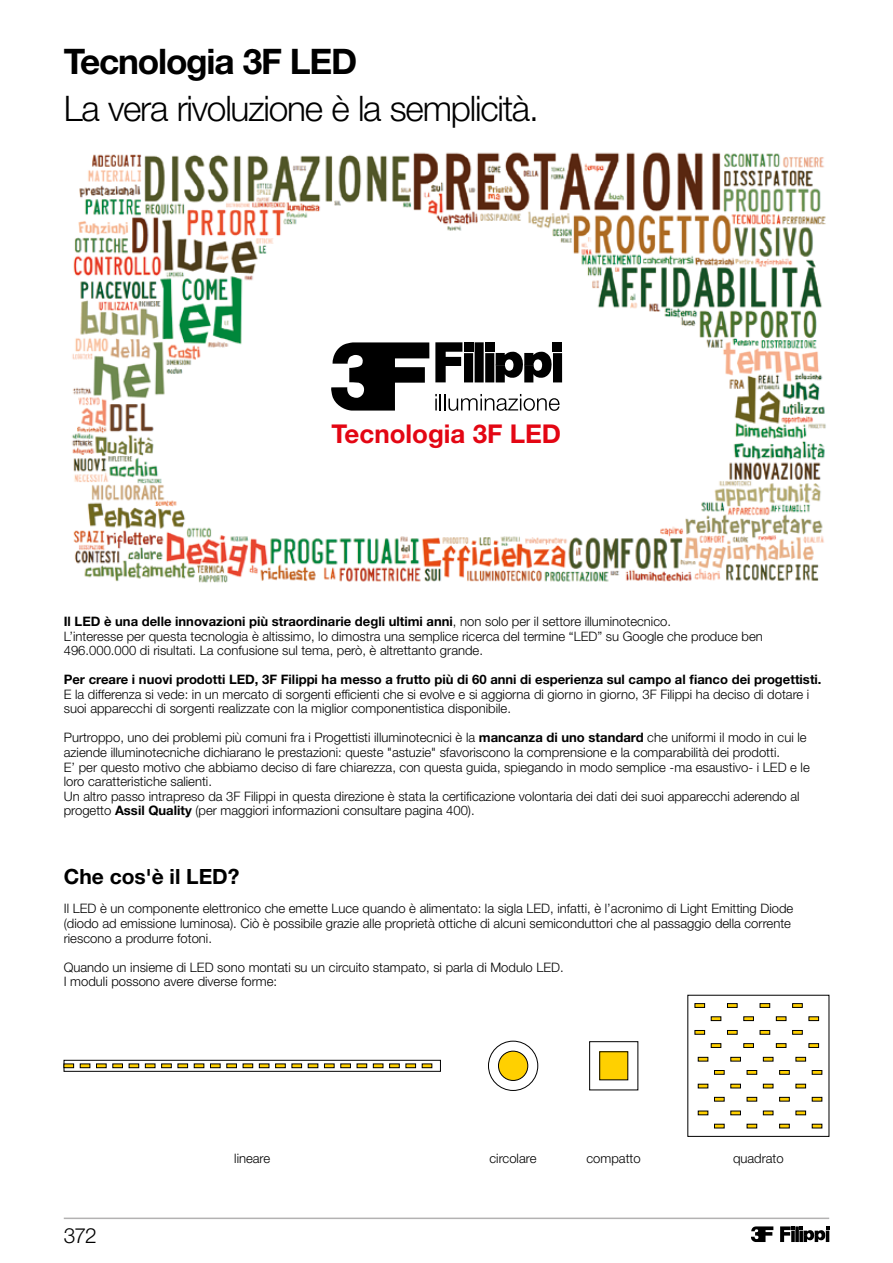
<style>
.page{position:relative;width:893px;height:1263px;background:#fff}
.page>*{position:absolute;margin:0;border:0;box-sizing:border-box;transform-origin:0 0}
.t1{font:300 35.25px "Helvetica Neue LT Std";letter-spacing:-.035em;color:#000}
.t2{font:700 35.25px "Helvetica Neue LT Std";letter-spacing:-.035em;color:#000}
.t3{font:700 25.95px "Helvetica Neue LT Std";color:#e30613}
.t4{font:700 21px "Helvetica Neue LT Std";color:#000}
.t5{font:300 21px "Helvetica Neue LT Std";color:#000}
.t6{font:300 13.05px/14.5px "Helvetica Neue LT Std";color:#000}
.t7{font:700 13.05px "Helvetica Neue LT Std";color:#000}
.s1{font-weight:700}
</style>
<div class="page">
<svg style="left:751px;top:1226px;width:22px;height:16px"></svg>
<svg style="left:780px;top:1226px;width:49px;height:16px"></svg>
<hr style="left:64px;top:1217px;width:765px;height:2px;background:#b3b2b2">
<svg style="left:488px;top:1041px;width:50px;height:49px"></svg>
<div style="left:488px;top:1041px;width:50px;height:50px;border:1px solid #000;border-radius:50%"></div>
<div style="left:498px;top:1051px;width:30px;height:29px;background:#ffd000;border-radius:50%"></div>
<div style="left:498px;top:1051px;width:30px;height:29px;border:1px solid #000;border-radius:50%"></div>
<div style="left:64px;top:1060px;width:377px;height:11px;border:1px solid #000"></div>
<div style="left:64px;top:1064px;width:10px;height:4px;border:1px solid #000"></div>
<div style="left:145px;top:1064px;width:10px;height:4px;border:1px solid #000"></div>
<div style="left:227px;top:1064px;width:10px;height:4px;border:1px solid #000"></div>
<div style="left:308px;top:1064px;width:10px;height:4px;border:1px solid #000"></div>
<div style="left:80px;top:1064px;width:10px;height:4px;border:1px solid #000"></div>
<div style="left:161px;top:1064px;width:10px;height:4px;border:1px solid #000"></div>
<div style="left:243px;top:1064px;width:10px;height:4px;border:1px solid #000"></div>
<div style="left:324px;top:1064px;width:10px;height:4px;border:1px solid #000"></div>
<div style="left:389px;top:1064px;width:10px;height:4px;border:1px solid #000"></div>
<div style="left:96px;top:1064px;width:10px;height:4px;border:1px solid #000"></div>
<div style="left:178px;top:1064px;width:10px;height:4px;border:1px solid #000"></div>
<div style="left:259px;top:1064px;width:10px;height:4px;border:1px solid #000"></div>
<div style="left:341px;top:1064px;width:10px;height:4px;border:1px solid #000"></div>
<div style="left:406px;top:1064px;width:10px;height:4px;border:1px solid #000"></div>
<div style="left:113px;top:1064px;width:10px;height:4px;border:1px solid #000"></div>
<div style="left:194px;top:1064px;width:10px;height:4px;border:1px solid #000"></div>
<div style="left:275px;top:1064px;width:10px;height:4px;border:1px solid #000"></div>
<div style="left:357px;top:1064px;width:10px;height:4px;border:1px solid #000"></div>
<div style="left:422px;top:1064px;width:10px;height:4px;border:1px solid #000"></div>
<div style="left:129px;top:1064px;width:10px;height:4px;border:1px solid #000"></div>
<div style="left:210px;top:1064px;width:10px;height:4px;border:1px solid #000"></div>
<div style="left:292px;top:1064px;width:10px;height:4px;border:1px solid #000"></div>
<div style="left:373px;top:1064px;width:10px;height:4px;border:1px solid #000"></div>
<div style="left:695px;top:1003px;width:10px;height:4px;border:1px solid #000"></div>
<div style="left:695px;top:1030px;width:10px;height:4px;border:1px solid #000"></div>
<div style="left:698px;top:1057px;width:10px;height:4px;border:1px solid #000"></div>
<div style="left:792px;top:1003px;width:10px;height:4px;border:1px solid #000"></div>
<div style="left:792px;top:1030px;width:10px;height:4px;border:1px solid #000"></div>
<div style="left:796px;top:1057px;width:10px;height:4px;border:1px solid #000"></div>
<div style="left:727px;top:1003px;width:10px;height:4px;border:1px solid #000"></div>
<div style="left:727px;top:1030px;width:10px;height:4px;border:1px solid #000"></div>
<div style="left:731px;top:1057px;width:10px;height:4px;border:1px solid #000"></div>
<div style="left:760px;top:1003px;width:10px;height:4px;border:1px solid #000"></div>
<div style="left:760px;top:1030px;width:10px;height:4px;border:1px solid #000"></div>
<div style="left:763px;top:1057px;width:10px;height:4px;border:1px solid #000"></div>
<div style="left:776px;top:1017px;width:10px;height:4px;border:1px solid #000"></div>
<div style="left:776px;top:1043px;width:10px;height:4px;border:1px solid #000"></div>
<div style="left:779px;top:1070px;width:10px;height:4px;border:1px solid #000"></div>
<div style="left:779px;top:1097px;width:10px;height:4px;border:1px solid #000"></div>
<div style="left:711px;top:1017px;width:10px;height:4px;border:1px solid #000"></div>
<div style="left:711px;top:1043px;width:10px;height:4px;border:1px solid #000"></div>
<div style="left:714px;top:1070px;width:10px;height:4px;border:1px solid #000"></div>
<div style="left:714px;top:1097px;width:10px;height:4px;border:1px solid #000"></div>
<div style="left:809px;top:1017px;width:10px;height:4px;border:1px solid #000"></div>
<div style="left:809px;top:1043px;width:10px;height:4px;border:1px solid #000"></div>
<div style="left:812px;top:1070px;width:10px;height:4px;border:1px solid #000"></div>
<div style="left:812px;top:1097px;width:10px;height:4px;border:1px solid #000"></div>
<div style="left:744px;top:1017px;width:10px;height:4px;border:1px solid #000"></div>
<div style="left:744px;top:1043px;width:10px;height:4px;border:1px solid #000"></div>
<div style="left:747px;top:1070px;width:10px;height:4px;border:1px solid #000"></div>
<div style="left:747px;top:1097px;width:10px;height:4px;border:1px solid #000"></div>
<img style="left:72px;top:152px;width:754px;height:431px">
<svg style="left:331px;top:342px;width:98px;height:69px"></svg>
<svg style="left:435px;top:342px;width:127px;height:40px"></svg>
<svg style="left:435px;top:394px;width:125px;height:17px"></svg>
<div style="left:589px;top:1041px;width:49px;height:49px;border:1px solid #000"></div>
<div style="left:600px;top:1052px;width:28px;height:28px;background:#ffd000"></div>
<h1 class="t2" style="left:64px;top:40px;width:295px">Tecnologia 3F LED</h1>
<h1 class="t1" style="left:64px;top:87px;width:476px">La vera rivoluzione è la semplicità.</h1>
<h2 class="t3" style="left:332px;top:418px;width:231px">Tecnologia 3F LED</h2>
<p class="t6" style="left:64px;top:614px;width:701px"><span class="s1">Il LED è una delle innovazioni più straordinarie degli ultimi anni</span>, non solo per il settore illuminotecnico.<br>L’interesse per questa tecnologia è altissimo, lo dimostra una semplice ricerca del termine “LED” su Google che produce ben<br>496.000.000 di risultati. La confusione sul tema, però, è altrettanto grande.</p>
<p class="t7" style="left:64px;top:671px;width:759px">Per creare i nuovi prodotti LED, 3F Filippi ha messo a frutto più di 60 anni di esperienza sul campo al fianco dei progettisti.</p>
<p class="t6" style="left:64px;top:687px;width:747px">E la differenza si vede: in un mercato di sorgenti efficienti che si evolve e si aggiorna di giorno in giorno, 3F Filippi ha deciso di dotare i suoi apparecchi di sorgenti realizzate con la miglior componentistica disponibile.</p>
<p class="t6" style="left:64px;top:730px;width:747px">Purtroppo, uno dei problemi più comuni fra i Progettisti illuminotecnici è la <span class="s1">mancanza di uno standard</span> che uniformi il modo in cui le aziende illuminotecniche dichiarano le prestazioni: queste "astuzie" sfavoriscono la comprensione e la comparabilità dei prodotti.<br>E’ per questo motivo che abbiamo deciso di fare chiarezza, con questa guida, spiegando in modo semplice -ma esaustivo- i LED e le loro caratteristiche salienti.<br>Un altro passo intrapreso da 3F Filippi in questa direzione è stata la certificazione volontaria dei dati dei suoi apparecchi aderendo al progetto <span class="s1">Assil Quality</span> (per maggiori informazioni consultare pagina 400).</p>
<h3 class="t4" style="left:64px;top:864px;width:177px">Che cos'è il LED?</h3>
<p class="t6" style="left:64px;top:901px;width:731px">Il LED è un componente elettronico che emette Luce quando è alimentato: la sigla LED, infatti, è l’acronimo di Light Emitting Diode (diodo ad emissione luminosa). Ciò è possibile grazie alle proprietà ottiche di alcuni semiconduttori che al passaggio della corrente riescono a produrre fotoni.</p>
<p class="t6" style="left:64px;top:959px;width:501px">Quando un insieme di LED sono montati su un circuito stampato, si parla di Modulo LED.<br>I moduli possono avere diverse forme:</p>
<h3 class="t5" style="left:64px;top:1222px;width:34px">372</h3>
<p class="t6" style="left:234px;top:1151px;width:37px">lineare</p>
<p class="t6" style="left:489px;top:1151px;width:48px">circolare</p>
<p class="t6" style="left:587px;top:1151px;width:56px">compatto</p>
<p class="t6" style="left:733px;top:1151px;width:52px">quadrato</p>
</div>
